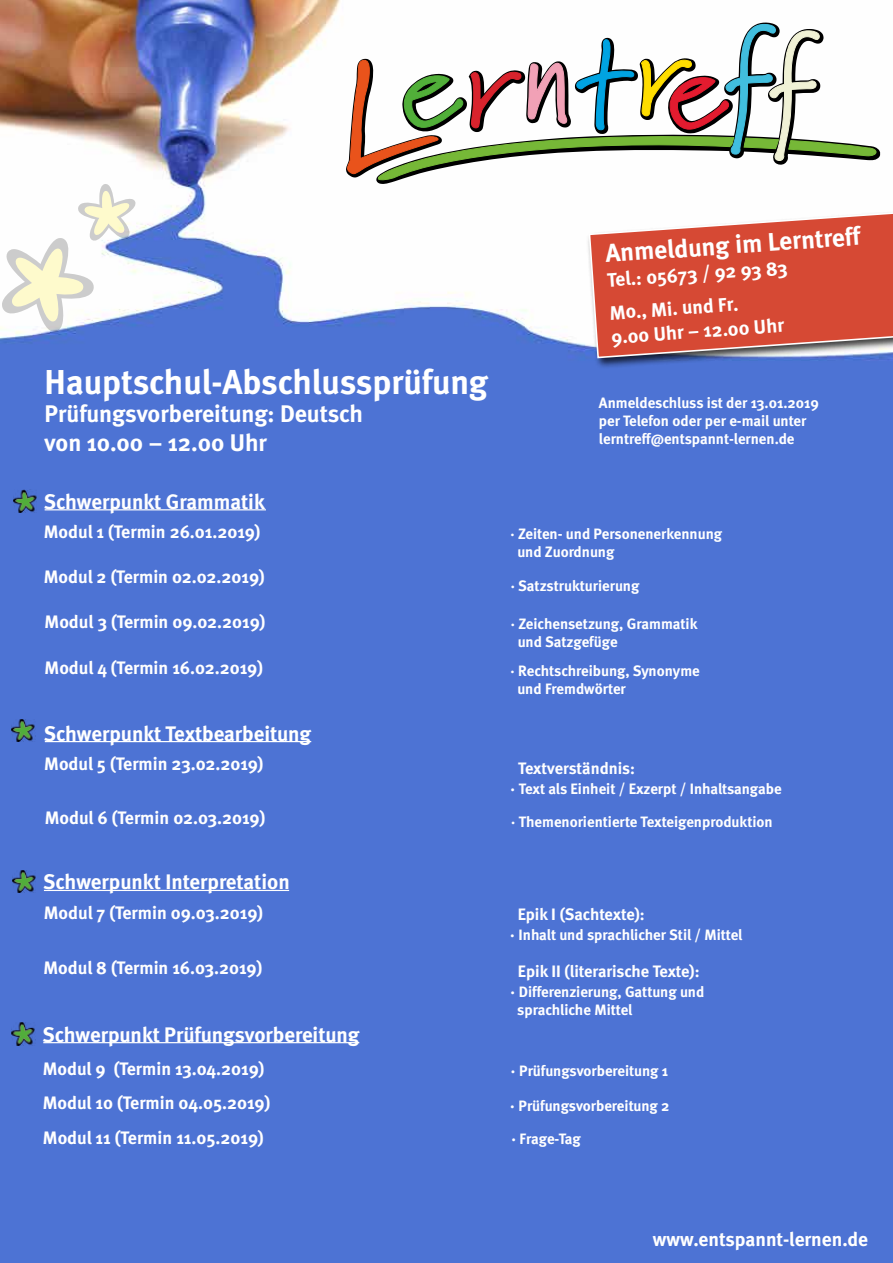
<style>
.page{position:relative;width:893px;height:1263px;background:#fff}
.page>*{position:absolute;margin:0;border:0;box-sizing:border-box;transform-origin:0 0}
.t1{font:700 34.5px "Meta";letter-spacing:-.005em;color:#fff}
.t2{font:700 25.5px "Meta";color:#fff}
.t3{font:700 24px/28.8px "Meta";color:#fff}
.t4{font:700 21px "Meta";color:#fff}
.t5{font:700 19.5px/32.8px "Meta";color:#fff}
.t6{font:700 18px "Meta";color:#fff}
.t7{font:700 16.5px "Meta";color:#fff}
.t8{font:700 15px/18px "Meta";color:#fff}
</style>
<div class="page">
<img style="left:0;top:0;width:893px;height:1263px">
<img style="left:12px;top:719px;width:23px;height:23px">
<img style="left:13px;top:489px;width:23px;height:23px">
<img style="left:12px;top:870px;width:24px;height:23px">
<hr style="left:45px;top:509px;width:221px;height:1px;background:#fff">
<hr style="left:45px;top:741px;width:266px;height:1px;background:#fff">
<hr style="left:44px;top:890px;width:245px;height:1px;background:#fff">
<img style="left:12px;top:1022px;width:23px;height:23px">
<hr style="left:43px;top:1042px;width:316px;height:1px;background:#fff">
<svg style="left:376px;top:23px;width:504px;height:161px"></svg>
<svg style="left:346px;top:24px;width:530px;height:157px"></svg>
<svg style="left:2px;top:184px;width:134px;height:148px"></svg>
<div style="left:586px;top:208px;width:307px;height:161px;background:#000;opacity:.75"></div>
<svg style="left:588px;top:209px;width:305px;height:150px"></svg>
<h1 class="t1" style="left:45px;top:361px;width:445px">Hauptschul-Abschlussprüfung</h1>
<h3 class="t3" style="left:45px;top:399px;width:320px">Prüfungsvorbereitung: Deutsch von 10.00 – 12.00 Uhr</h3>
<h2 class="t2" style="left:604px;top:238px;width:257px;rotate:-4deg">Anmeldung im Lerntreff</h2>
<h3 class="t5" style="left:606px;top:263px;width:182px;rotate:-4deg">Tel.: 05673 / 92 93 83<br>Mo., Mi. und Fr.</h3>
<h3 class="t5" style="left:610px;top:320px;width:175px;rotate:-4deg">9.00 Uhr – 12.00 Uhr</h3>
<p class="t8" style="left:599px;top:394px;width:221px">Anmeldeschluss ist der 13.01.2019 per Telefon oder per e-mail unter lerntreff@entspannt-lernen.de</p>
<h3 class="t4" style="left:44px;top:489px;width:222px">Schwerpunkt Grammatik</h3>
<p class="t6" style="left:44px;top:521px;width:218px">Modul 1 (Termin 26.01.2019)</p>
<p class="t8" style="left:517px;top:525px;width:206px;text-indent:-7px">. Zeiten- und Personenerkennung und Zuordnung</p>
<p class="t6" style="left:44px;top:566px;width:222px">Modul 2 (Termin 02.02.2019)</p>
<p class="t8" style="left:511px;top:577px;width:130px">. Satzstrukturierung</p>
<p class="t6" style="left:45px;top:611px;width:222px">Modul 3 (Termin 09.02.2019)</p>
<p class="t8" style="left:518px;top:615px;width:181px;text-indent:-7px">. Zeichensetzung, Grammatik und Satzgefüge</p>
<p class="t6" style="left:45px;top:657px;width:220px">Modul 4 (Termin 16.02.2019)</p>
<p class="t8" style="left:517px;top:662px;width:184px;text-indent:-7px">. Rechtschreibung, Synonyme und Fremdwörter</p>
<h3 class="t4" style="left:44px;top:721px;width:269px">Schwerpunkt Textbearbeitung</h3>
<p class="t6" style="left:44px;top:753px;width:221px">Modul 5 (Termin 23.02.2019)</p>
<p class="t7" style="left:518px;top:758px;width:118px">Textverständnis:</p>
<p class="t8" style="left:511px;top:779px;width:273px"><sup>.</sup> Text als Einheit / Exzerpt / Inhaltsangabe</p>
<p class="t6" style="left:45px;top:807px;width:222px">Modul 6 (Termin 02.03.2019)</p>
<p class="t8" style="left:511px;top:812px;width:263px">. Themenorientierte Texteigenproduktion</p>
<h3 class="t4" style="left:43px;top:869px;width:248px">Schwerpunkt Interpretation</h3>
<p class="t6" style="left:44px;top:902px;width:221px">Modul 7 (Termin 09.03.2019)</p>
<p class="t7" style="left:518px;top:904px;width:129px">Epik I (Sachtexte):</p>
<p class="t8" style="left:510px;top:925px;width:234px"><sup>.</sup> Inhalt und sprachlicher Stil / Mittel</p>
<p class="t6" style="left:44px;top:957px;width:220px">Modul 8 (Termin 16.03.2019)</p>
<p class="t7" style="left:518px;top:962px;width:183px">Epik II (literarische Texte):</p>
<p class="t8" style="left:517px;top:983px;width:189px;text-indent:-7px"><sup>.</sup> Differenzierung, Gattung und sprachliche Mittel</p>
<h3 class="t4" style="left:43px;top:1022px;width:318px">Schwerpunkt Prüfungsvorbereitung</h3>
<p class="t6" style="left:43px;top:1058px;width:223px">Modul 9 (Termin 13.04.2019)</p>
<p class="t8" style="left:511px;top:1061px;width:159px"><sup>.</sup> Prüfungsvorbereitung 1</p>
<p class="t8" style="left:510px;top:1089px;width:161px;line-height:33px"><sup>.</sup> Prüfungsvorbereitung 2 <sup>.</sup> Frage-Tag</p>
<p class="t6" style="left:43px;top:1092px;width:229px">Modul 10 (Termin 04.05.2019)</p>
<p class="t6" style="left:43px;top:1127px;width:222px">Modul 11 (Termin 11.05.2019)</p>
<h3 class="t5" style="left:653px;top:1223px;width:217px">www.entspannt-lernen.de</h3>
</div>
